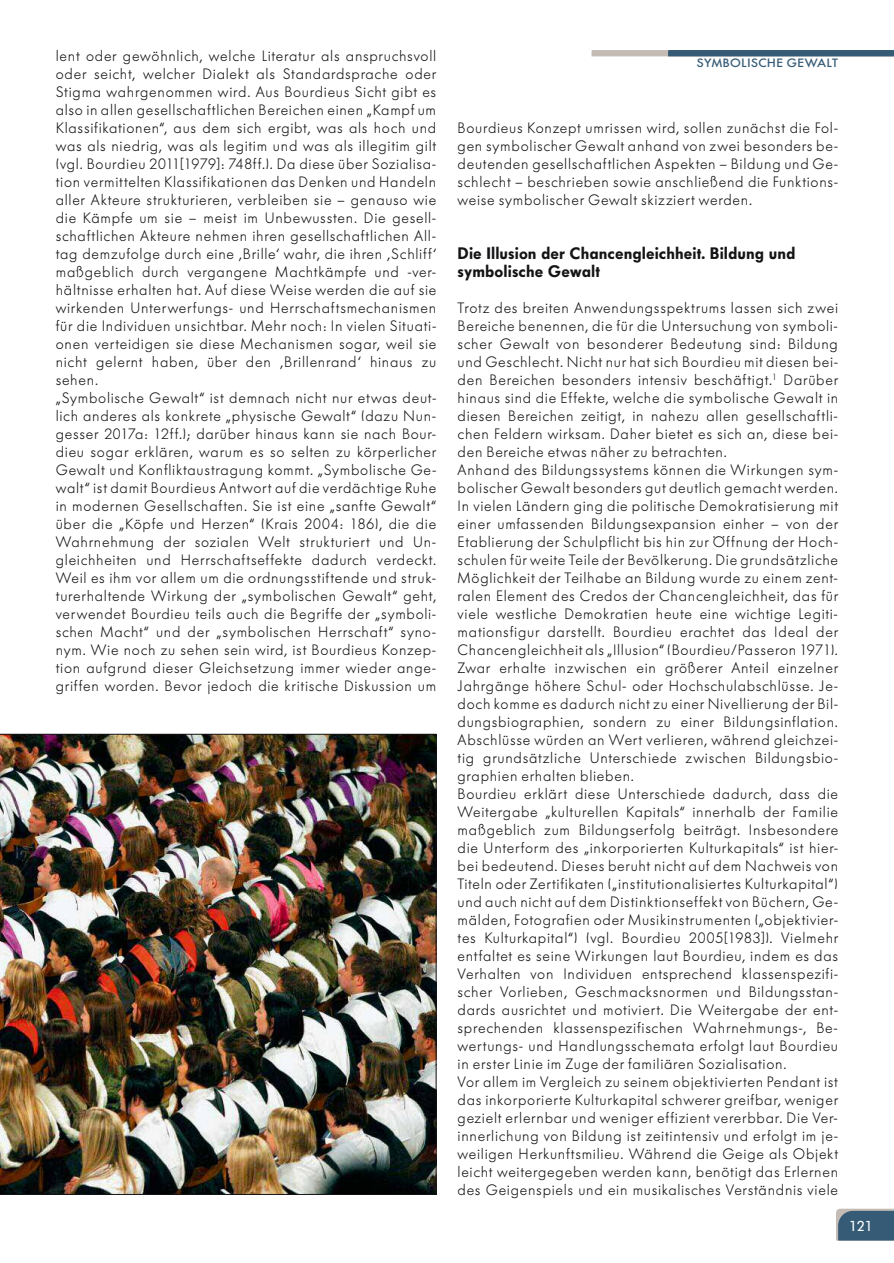
<style>
.page{position:relative;width:894px;height:1263px;background:#fff}
.page>*{position:absolute;margin:0;border:0;box-sizing:border-box;transform-origin:0 0}
.t1{font:800 16.5px/18px "Futura BQ";letter-spacing:.005em;color:#141315}
.t2{font:300 15px/18px "Futura BQ";letter-spacing:.045em;color:#141315}
.t3{font:14.25px "Futura BQ";color:#fff;scale:1.1 1}
.t4{font:500 12px "Futura BQ";letter-spacing:.02em;color:#355b76;scale:1.1 1}
</style>
<div class="page">
<img style="left:0;top:734px;width:437px;height:461px">
<svg style="left:836px;top:1209px;width:58px;height:32px;background:#47687e"></svg>
<svg style="left:592px;top:50px;width:302px;height:6px;background:#597385"></svg>
<p class="t2" style="left:56px;top:47px;width:382px">lent oder gewöhnlich, welche Literatur als anspruchsvoll oder seicht, welcher Dialekt als Standardsprache oder Stigma wahrgenommen wird. Aus Bourdieus Sicht gibt es also in allen gesellschaftlichen Bereichen einen „Kampf um Klassifikationen“, aus dem sich ergibt, was als hoch und was als niedrig, was als legitim und was als illegitim gilt (vgl. Bourdi eu 2011[1979]: 748ff.). Da diese über Sozialisa&shy;tion vermittelten Klassifikationen das Denken und Handeln aller Akteure strukturieren, verbleiben sie – genauso wie die Kämpfe um sie – meist im Unbewussten. Die gesell&shy;schaftlichen Akteure nehmen ihren gesellschaftlichen All&shy;tag demzufolge durch eine ‚Brille‘ wahr, die ihren ‚Schliff‘ maßgeblich durch vergangene Machtkämpfe und -ver&shy;hältnisse erhalten hat. Auf diese Weise werden die auf sie wirkenden Unterwerfungs- und Herrschaftsmechanismen für die Individuen unsichtbar. Mehr noch: In vielen Situati&shy;onen verteidigen sie diese Mechanismen sogar, weil sie nicht gelernt haben, über den ‚Brillenrand‘ hinaus zu sehen.<br>„Symbolische Gewalt“ ist demnach nicht nur etwas deut&shy;lich anderes als konkrete „physische Gewalt“ (dazu Nun&shy;gesser 2017a: 12ff.); darüber hinaus kann sie nach Bour&shy;dieu sogar erklären, warum es so selten zu körperlicher Gewalt und Konfliktaustragung kommt. „Symbolische Ge&shy;walt“ ist damit Bourdieus Antwort auf die verdächtige Ruhe in modernen Gesellschaften. Sie ist eine „sanfte Gewalt“ über die „Köpfe und Herzen“ (Krais 2004: 186), die die Wahrnehmung der sozialen Welt strukturiert und Un&shy;gleichheiten und Herrschaftseffekte dadurch verdeckt.<br>Weil es ihm vor allem um die ordnungsstiftende und struk&shy;turerhaltende Wirkung der „symbolischen Gewalt“ geht, verwendet Bourdieu teils auch die Begriffe der „symboli&shy;schen Macht“ und der „symbolischen Herrschaft“ syno&shy;nym. Wie noch zu sehen sein wird, ist Bourdieus Konzep&shy;tion aufgrund dieser Gleichsetzung immer wieder ange&shy;griffen worden. Bevor jedoch die kritische Diskussion um</p>
<p class="t4" style="left:697px;top:56px;width:130px">SYMBOLISCHE GEWALT</p>
<p class="t2" style="left:458px;top:119px;width:382px;text-align:justify">Bourdieus Konzept umrissen wird, sollen zunächst die Fol&shy;gen symbolischer Gewalt anhand von zwei besonders be&shy;deutenden gesellschaftlichen Aspekten – Bildung und Ge&shy;schlecht – beschrieben sowie anschließend die Funktions&shy;weise symbolischer Gewalt skizziert werden.</p>
<p class="t1" style="left:458px;top:244px;width:339px">Die Illusion der Chancengleichheit. Bildung und symbolische Gewalt</p>
<p class="t2" style="left:458px;top:299px;width:382px">Trotz des breiten Anwendungsspektrums lassen sich zwei Bereiche benennen, die für die Untersuchung von symboli&shy;scher Gewalt von besonderer Bedeutung sind: Bildung und Geschlecht. Nicht nur hat sich Bourdieu mit diesen bei&shy;den Bereichen besonders intensiv beschäftigt.<sup>1</sup> Darüber hinaus sind die Effekte, welche die symbolische Gewalt in diesen Bereichen zeitigt, in nahezu allen gesellschaftli&shy;chen Feldern wirksam. Daher bietet es sich an, diese bei&shy;den Bereiche etwas näher zu betrachten.<br>Anhand des Bildungssystems können die Wirkungen sym&shy;bolischer Gewalt besonders gut deutlich gemacht werden.<br>In vielen Ländern ging die politische Demokratisierung mit einer umfassenden Bildungsexpansion einher – von der Etablierung der Schulpflicht bis hin zur Öffnung der Hoch&shy;schulen für weite Teile der Bevölkerung. Die grundsätzliche Möglichkeit der Teilhabe an Bildung wurde zu einem zent&shy;ralen Element des Credos der Chancengleichheit, das für viele westliche Demokratien heute eine wichtige Legiti&shy;mationsfigur darstellt. Bourdieu erachtet das Ideal der Chancengleichheit als „Illusion“ (Bourdieu/Passeron 1971).<br>Zwar erhalte inzwischen ein größerer Anteil einzelner Jahrgänge höhere Schul- oder Hochschulabschlüsse. Je&shy;doch komme es dadurch nicht zu einer Nivellierung der Bil&shy;dungsbiographien, sondern zu einer Bildungsinflation.<br>Abschlüsse würden an Wert verlieren, während gleichzei&shy;tig grundsätzliche Unterschiede zwischen Bildungsbio&shy;graphien erhalten blieben.<br>Bourdieu erklärt diese Unterschiede dadurch, dass die Weitergabe „kulturellen Kapitals“ innerhalb der Familie maßgeblich zum Bildungserfolg beiträgt. Insbesondere die Unterform des „inkorporierten Kulturkapitals“ ist hier&shy;bei bedeutend. Dieses beruht nicht auf dem Nachweis von Titeln oder Zertifikaten („institutionalisiertes Kulturkapital“) und auch nicht auf dem Distinktionseffekt von Büchern, Ge&shy;mälden, Fotografien oder Musikinstrumenten („objektivier&shy;tes Kulturkapital“) (vgl. Bourdieu 2005[1983]). Vielm ehr entfaltet es seine Wirkungen laut Bourdieu, indem es das Verhalten von Individuen entsprechend klassenspezifi&shy;scher Vorlieben, Geschmacksnormen und Bildungsstan&shy;dards ausrichtet und motiviert. Die Weitergabe der ent&shy;sprechenden klassenspezifischen Wahrnehmungs-, Be&shy;wertungs- und Handlungsschemata erfolgt laut Bourdieu in erster Linie im Zuge der familiären Sozialisation.<br>Vor allem im Vergleich zu seinem objektivierten Pendant ist das inkorporierte Kulturkapital schwerer greifbar, weniger gezielt erlernbar und weniger effizient vererbbar. Die Ver&shy;innerlichung von Bildung ist zeitintensiv und erfolgt im je&shy;weiligen Herkunftsmilieu. Während die Geige als Objekt leicht weitergegeben werden kann, benötigt das Erlernen des Geigenspiels und ein musikalisches Verständnis viele</p>
<p class="t3" style="left:849px;top:1218px;width:23px">121</p>
</div>
